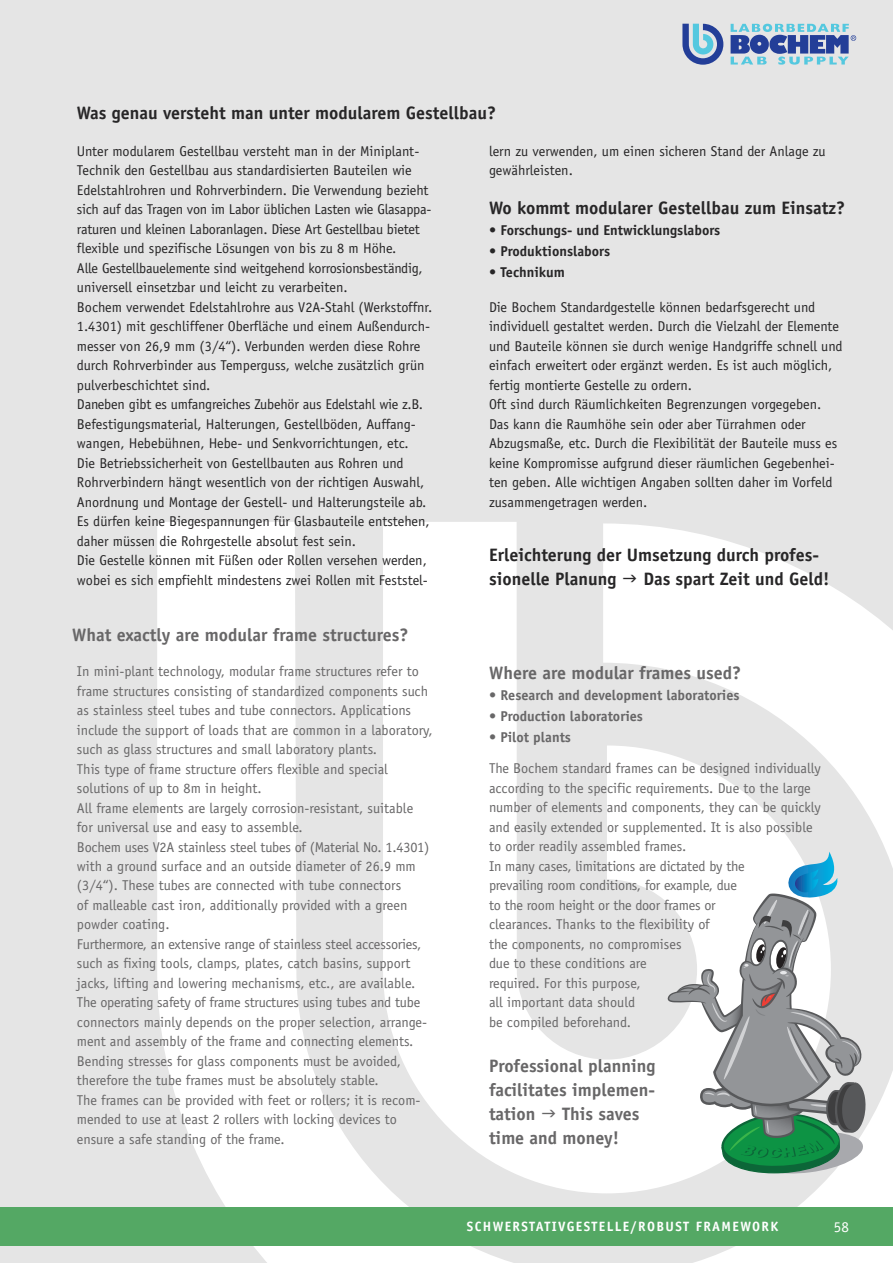
<style>
.page{position:relative;width:893px;height:1263px;background:#e5e5e5}
.page>*{position:absolute;margin:0;border:0;box-sizing:border-box;transform-origin:0 0}
.t1{font:700 18px/24px "Officina Sans";color:#272627}
.t2{font:700 18px/24px "Officina Sans";color:#686768;text-align:justify}
.t3{font:15px "Officina Sans";color:#fff}
.t4{font:14.25px/19.5px "Officina Sans";color:#272627}
.t5{font:14.25px/19.5px "Officina Sans";color:#686768}
.t6{font:700 14.25px "Officina Sans";color:#686768}
.t7{font:700 14.25px "Officina Sans";color:#272627}
.t8{font:700 13.5px "Officina Sans";letter-spacing:.1em;color:#fff}
</style>
<div class="page">
<svg style="left:157px;top:522px;width:736px;height:741px;fill:#fff"></svg>
<svg style="left:383px;top:522px;width:448px;height:671px;fill:#fff"></svg>
<div style="left:0;top:1208px;width:893px;height:38px;background:#54a864"></div>
<svg style="left:682px;top:24px;width:41px;height:41px"></svg>
<svg style="left:731px;top:24px;width:125px;height:41px"></svg>
<svg style="left:665px;top:851px;width:201px;height:325px"></svg>
<svg style="left:623px;top:575px;width:13px;height:7px"></svg>
<svg style="left:542px;top:1109px;width:13px;height:8px"></svg>
<p class="t1" style="left:77px;top:103px;width:421px">Was genau versteht man unter modularem Gestellbau?</p>
<p class="t4" style="left:77px;top:142px;width:357px">Unter modularem Gestellbau versteht man in der Miniplant-Technik den Gestellbau aus standardisierten Bauteilen wie Edelstahl rohren und Rohrverbindern. Die Verwendung bezieht sich auf das Tragen von im Labor üblichen Lasten wie Glasappa&shy;raturen und kleinen Laboranlagen. Diese Art Gestellbau bietet flexible und spezifische Lösungen von bis zu 8 m Höhe.<br>Alle Gestellbauelemente sind weitgehend korrosionsbeständig, universell einsetzbar und leicht zu verarbeiten.<br>Bochem verwendet Edelstahlrohre aus V2A-Stahl (Werkstoffnr.<br>1.4301) mit geschliffener Oberfläche und einem Außendurch&shy;messer von 26,9 mm (3/4“). Verbunden werden diese Rohre durch Rohrverbinder aus Temperguss, welche zusätzlich grün pulverbeschichtet sind.<br>Daneben gibt es umfangreiches Zubehör aus Edelstahl wie z.B.<br>Befestigungsmaterial, Halterungen, Gestellböden, Auffang&shy;wangen, Hebebühnen, Hebe- und Senkvorrichtungen, etc.<br>Die Betriebssicherheit von Gestellbauten aus Rohren und Rohrverbindern hängt wesentlich von der richtigen Auswahl, Anordnung und Montage der Gestell- und Halterungsteile ab.<br>Es dürfen keine Biegespannungen für Glasbauteile entstehen, daher müssen die Rohrgestelle absolut fest sein.<br>Die Gestelle können mit Füßen oder Rollen versehen werden, wobei es sich empfiehlt mindestens zwei Rollen mit Feststel-</p>
<p class="t4" style="left:489px;top:142px;width:338px">lern zu verwenden, um einen sicheren Stand der Anlage zu gewährleisten.</p>
<p class="t1" style="left:489px;top:198px;width:358px">Wo kommt modularer Gestellbau zum Einsatz?</p>
<p class="t7" style="left:489px;top:225px;width:233px">• Forschungs- und Entwicklungslabors</p>
<p class="t7" style="left:489px;top:246px;width:123px">• Produktionslabors</p>
<p class="t7" style="left:489px;top:267px;width:77px">• Technikum</p>
<p class="t4" style="left:489px;top:298px;width:355px">Die Bochem Standardgestelle können bedarfsgerecht und individuell gestaltet werden. Durch die Vielzahl der Elemente und Bauteile können sie durch wenige Handgriffe schnell und einfach erweitert oder ergänzt werden. Es ist auch möglich, fertig montierte Gestelle zu ordern.<br>Oft sind durch Räumlichkeiten Begrenzungen vorgegeben.<br>Das kann die Raumhöhe sein oder aber Türrahmen oder Abzugsmaße, etc. Durch die Flexibilität der Bauteile muss es keine Kompromisse aufgrund dieser räumlichen Gegebenhei&shy;ten geben. Alle wichtigen Angaben sollten daher im Vorfeld zusammengetragen werden.</p>
<p class="t1" style="left:489px;top:544px;width:332px">Erleichterung der Umsetzung durch profes - sionelle Planung</p>
<p class="t1" style="left:643px;top:568px;width:188px">Das spart Zeit und Geld!</p>
<p class="t2" style="left:72px;top:624px;width:338px">What exactly are modular frame structures?</p>
<p class="t5" style="left:77px;top:663px;width:357px">In mini-plant technology, modular frame structures refer to frame structures consisting of standardized components such as stainless steel tubes and tube connectors. Applications include the support of loads that are common in a laboratory, such as glass structures and small laboratory plants.<br>This type of frame structure offers flexible and special solutions of up to 8m in height.<br>All frame elements are largely corrosion-resistant, suitable<br>for universal use and easy to assemble.<br>Bochem uses V2A stainless steel tubes of (Material No. 1.4301) with a ground surface and an outside diameter of 26.9 mm (3/4“). These tubes are connected with tube connectors<br>of malleable cast iron, additionally provided with a green powder coating.<br>Furthermore, an extensive range of stainless steel accessories, such as fixing tools, clamps, plates, catch basins, support jacks, lifting and lowering mechanisms, etc., are available.<br>The operating safety of frame structures using tubes and tube connectors mainly depends on the proper selection, arrange&shy;ment and assembly of the frame and connecting elements.<br>Bending stresses for glass components must be avoided, therefore the tube frames must be absolutely stable.<br>The frames can be provided with feet or rollers; it is recom&shy;mended to use at least 2 rollers with locking devices to ensure a safe standing of the frame.</p>
<p class="t2" style="left:489px;top:662px;width:254px">Where are modular frames used?</p>
<p class="t6" style="left:489px;top:689px;width:252px">• Research and development laboratories</p>
<p class="t6" style="left:489px;top:710px;width:156px">• Production laboratories</p>
<p class="t6" style="left:489px;top:731px;width:83px">• Pilot plants</p>
<p class="t5" style="left:489px;top:760px;width:333px">The Bochem standard frames can be designed individually according to the specific requirements. Due to the large number of elements and components, they can be quickly and easily extended or supplemented. It is also possible to order readily assembled frames.<br>In many cases, limitations are dictated by the<br>prevailing room conditions, for example, due<br>to the room height or the door frames or<br>clearances. Thanks to the flexibility of<br>the components, no compromises<br>due to these conditions are<br>required. For this purpose,<br>all important data should<br>be compiled beforehand.</p>
<p class="t2" style="left:489px;top:1055px;width:168px">Professional planning facilitates implemen - tation</p>
<p class="t2" style="left:489px;top:1103px;width:152px;text-indent:73px">This saves time and money!</p>
<p class="t8" style="left:467px;top:1221px;width:313px">SCHWERSTATIVGESTELLE/ROBUST FRAMEWORK</p>
<p class="t3" style="left:834px;top:1221px;width:16px">58</p>
</div>
